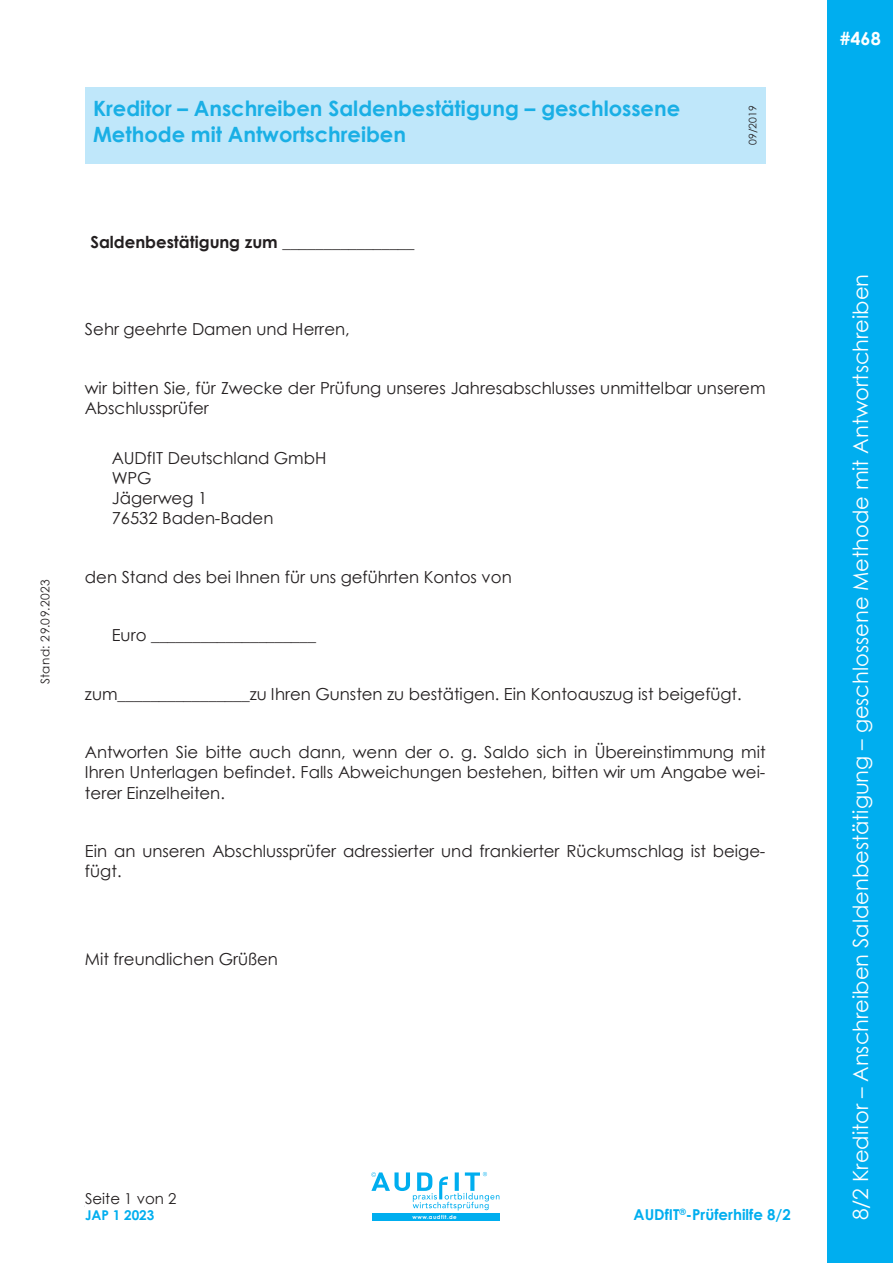
<style>
.page{position:relative;width:893px;height:1263px;background:#fff}
.page>*{position:absolute;margin:0;border:0;box-sizing:border-box;transform-origin:0 0}
.t1{font:21px "Century Gothic";color:#fff}
.t2{font:700 21px/25.8px "Century Gothic";color:#1aafe5}
.t3{font:700 18px "Century Gothic";color:#fff}
.t4{font:16.5px/20.2px "Century Gothic";color:#231f20}
.t5{font:700 16.5px "Century Gothic";color:#231f20}
.t6{font:700 15px "Century Gothic";color:#00aeef}
.t7{font:15px "Century Gothic";color:#231f20}
.t8{font:700 13.5px "Century Gothic";color:#00aeef}
.t9{font:12px "Century Gothic";letter-spacing:.045em;color:#231f20}
.t10{font:10.5px "Century Gothic";color:#231f20}
.t11{font:700 5.55px "Century Gothic";letter-spacing:.09em;color:#fff}
.s1{font-weight:400}
</style>
<div class="page">
<div style="left:85px;top:87px;width:646px;height:76px;background:#bfe7fa"></div>
<div style="left:731px;top:95px;width:34px;height:60px;background:#bfe7fa"></div>
<div style="left:731px;top:87px;width:34px;height:8px;background:#bfe7fa"></div>
<div style="left:731px;top:155px;width:34px;height:8px;background:#bfe7fa"></div>
<div style="left:827px;top:0;width:66px;height:1263px;background:#00aeef"></div>
<div style="left:372px;top:1213px;width:127px;height:8px;background:#00aeef"></div>
<svg style="left:371px;top:1172px;width:128px;height:38px"></svg>
<p class="t2" style="left:93px;top:95px;width:589px">Kreditor – Anschreiben Saldenbestätigung – geschlossene<br>Methode mit Antwortschreiben</p>
<p class="t10" style="left:745px;top:145px;width:41px;rotate:-90deg">09/2019</p>
<p class="t9" style="left:37px;top:684px;width:106px;rotate:-90deg">Stand: 29.09.2023</p>
<p class="t5" style="left:90px;top:229px;width:326px">Saldenbestätigung zum <span class="s1">________________</span></p>
<p class="t4" style="left:85px;top:319px;width:266px">Sehr geehrte Damen und Herren,</p>
<p class="t4" style="left:85px;top:378px;width:682px">wir bitten Sie, für Zwecke der Prüfung unseres Jahresabschlusses unmittelbar unserem<br>Abschlussprüfer</p>
<p class="t4" style="left:112px;top:447px;width:216px">AUDfIT Deutschland GmbH<br>WPG<br>Jägerweg 1<br>76532 Baden-Baden</p>
<p class="t4" style="left:85px;top:566px;width:428px">den Stand des bei Ihnen für uns geführten Kontos von</p>
<p class="t4" style="left:112px;top:625px;width:206px">Euro ____________________</p>
<p class="t4" style="left:85px;top:683px;width:658px">zum________________zu Ihren Gunsten zu bestätigen. Ein Kontoauszug ist beigefügt.</p>
<p class="t4" style="left:85px;top:742px;width:682px;text-align:justify">Antworten Sie bitte auch dann, wenn der o. g. Saldo sich in Übereinstimmung mit Ihren Unterlagen befindet. Falls Abweichungen bestehen, bitten wir um Angabe wei&shy;terer Einzelheiten.</p>
<p class="t4" style="left:85px;top:841px;width:682px">Ein an unseren Abschlussprüfer adressierter und frankierter Rückumschlag ist beige&shy;fügt.</p>
<p class="t4" style="left:85px;top:948px;width:194px">Mit freundlichen Grüßen</p>
<p class="t7" style="left:85px;top:1188px;width:93px">Seite 1 von 2</p>
<p class="t8" style="left:85px;top:1205px;width:71px">JAP 1 2023</p>
<p class="t6" style="left:634px;top:1203px;width:159px">AUDfIT<sup>®</sup>-Prüferhilfe 8/2</p>
<p class="t7" style="left:85px;top:1192px;width:93px">Seite 1 von 2</p>
<p class="t11" style="left:412px;top:1213px;width:46px">www.audfit.de</p>
<p class="t3" style="left:840px;top:24px;width:43px">#468</p>
<p class="t1" style="left:846px;top:1220px;width:948px;rotate:-90deg">8/2 Kreditor – Anschreiben Saldenbestätigung – geschlossene Methode mit Antwortschreiben</p>
</div>
